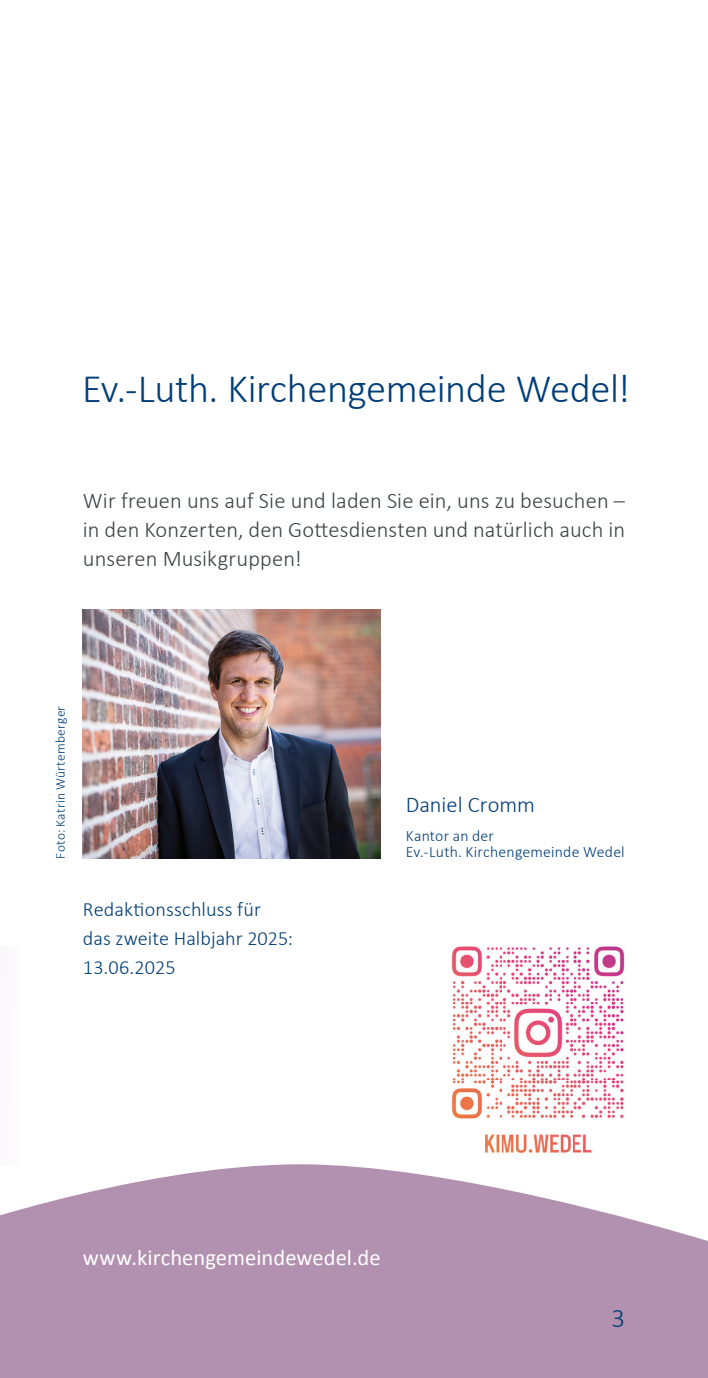
<style>
.page{position:relative;width:708px;height:1378px;background:#fff}
.page>*{position:absolute;margin:0;border:0;box-sizing:border-box;transform-origin:0 0}
.t1{font:300 40.5px "Calibri";letter-spacing:-.01em;color:#003e77}
.t2{font:300 27px "Calibri";color:#003e77}
.t3{font:300 22.5px/29.2px "Calibri";letter-spacing:.005em;color:#3a4243;text-align:justify}
.t4{font:22.5px "Calibri";letter-spacing:.005em;color:#fff}
.t5{font:300 22.5px "Calibri";color:#003e77}
.t6{font:300 20.25px/29.2px "Calibri";color:#003e77}
.t7{font:300 15.75px "Calibri";letter-spacing:.015em;color:#003e77}
.t8{font:300 13.5px "Calibri";letter-spacing:.02em;color:#003e77}
</style>
<div class="page">
<div style="left:0;top:945px;width:19px;height:220px;background:#faf9fb"></div>
<svg style="left:0;top:1164px;width:708px;height:214px;background:#ba9eb8"></svg>
<img style="left:83px;top:609px;width:297px;height:250px">
<img style="left:451px;top:946px;width:174px;height:207px">
<h1 class="t1" style="left:82px;top:363px;width:550px">Ev.-Luth. Kirchengemeinde Wedel!</h1>
<p class="t3" style="left:83px;top:485px;width:544px">Wir freuen uns auf Sie und laden Sie ein, uns zu besuchen – in den Konzerten, den Gottesdiensten und natürlich auch in unseren Musikgruppen!</p>
<p class="t8" style="left:52px;top:859px;width:154px;rotate:-90deg">Foto: Katrin Würtemberger</p>
<p class="t6" style="left:83px;top:894px;width:212px">Redaktionsschluss für das zweite Halbjahr 2025:<br>13.06.2025</p>
<p class="t5" style="left:406px;top:790px;width:131px">Daniel Cromm</p>
<p class="t7" style="left:406px;top:826px;width:90px">Kantor an der</p>
<p class="t7" style="left:406px;top:842px;width:220px">Ev.-Luth. Kirchengemeinde Wedel</p>
<p class="t4" style="left:83px;top:1242px;width:299px">www.kirchengemeindewedel.de</p>
<p class="t2" style="left:611px;top:1301px;width:15px">3</p>
</div>
